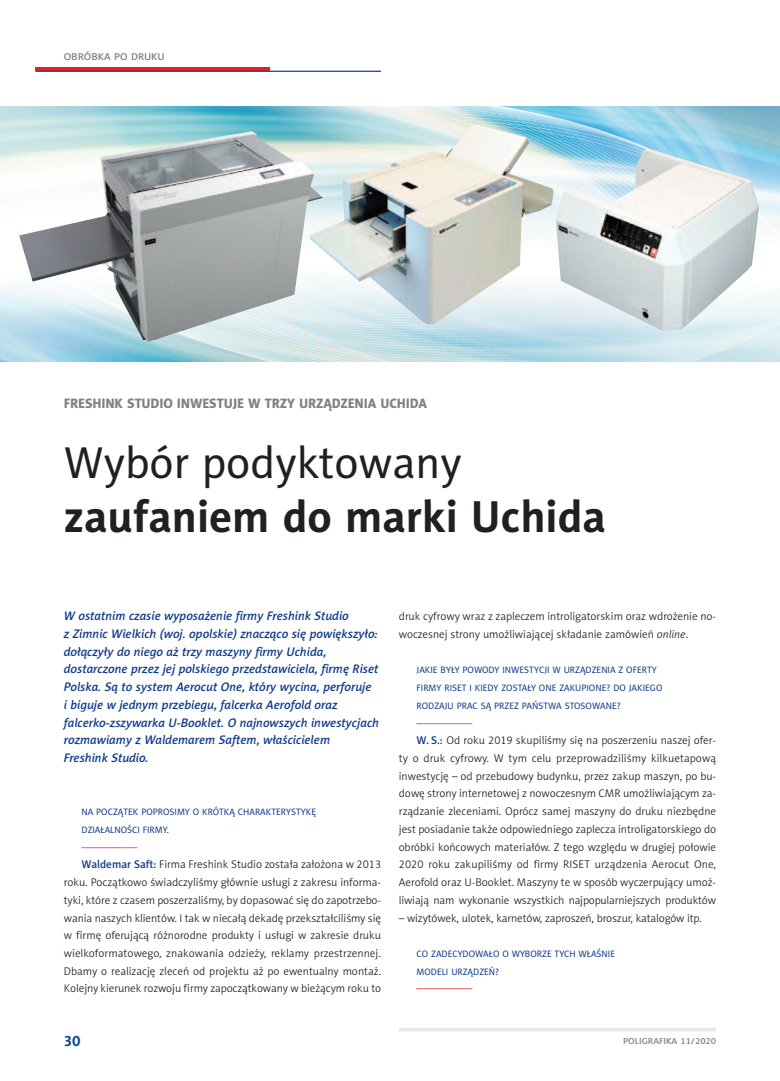
<style>
.page{position:relative;width:780px;height:1081px;background:#fff}
.page>*{position:absolute;margin:0;border:0;box-sizing:border-box;transform-origin:0 0}
.t1{font:700 45px "Naomi Sans EFNPS";color:#231f20}
.t2{font:45px "Naomi Sans EFNPS";color:#231f20}
.t3{font:700 15px "Naomi Sans EFN";color:#094694}
.t4{font:13.75px "Naomi Sans EFN Heavy";letter-spacing:-.01em;color:#808285}
.t5{font:italic 12.5px/17.8px "Naomi Sans EFN Medium";color:#103b8a}
.t6{font:11.25px/17.8px "Naomi Sans EFN Light";color:#231f20}
.t7{font:11.25px "Naomi Sans EFN Light";color:#ee1d23}
.t8{font:10px "Naomi Sans EFN Medium";color:#808285;scale:1.09 1}
.t9{font:9.38px/17.8px "Naomi Sans EFN";color:#103b8a}
.t10{font:8.75px "Naomi Sans EFN Medium";color:#808285;scale:1.09 1}
.s1{font-family:"Naomi Sans EFN Medium";color:#103b8a}
.s2{font-family:"Naomi Sans EFNPS Light";font-style:italic}
</style>
<div class="page">
<img style="left:0;top:106px;width:780px;height:255px">
<hr style="left:399px;top:1028px;width:317px;height:3px;background:#e7e8e9">
<svg style="left:35px;top:67px;width:234px;height:4px"></svg>
<hr style="left:35px;top:71px;width:346px;height:1px;background:#094694">
<img style="left:310px;top:124px;width:243px;height:201px">
<img style="left:556px;top:188px;width:50px;height:30px">
<img style="left:19px;top:131px;width:304px;height:211px">
<p class="t8" style="left:64px;top:53px;width:94px">OBRÓBKA PO DRUKU</p>
<p class="t4" style="left:64px;top:397px;width:364px">FRESHINK STUDIO INWESTUJE W TRZY URZĄDZENIA UCHIDA</p>
<h1 class="t2" style="left:64px;top:446px;width:399px">Wybór podyktowany</h1>
<h1 class="t1" style="left:64px;top:499px;width:543px">zaufaniem do marki Uchida</h1>
<p class="t5" style="left:64px;top:608px;width:317px">W ostatnim czasie wyposażenie firmy Freshink Studio<br>z Zimnic Wielkich (woj. opolskie) znacząco się powiększyło: dołączyły do niego aż trzy maszyny firmy Uchida, dostarczone przez jej polskiego przedstawiciela, firmę Riset Polska. Są to system Aerocut One, który wycina, perforuje<br>i biguje w jednym przebiegu, falcerka Aerofold oraz falcerko-zszywarka U-Booklet. O najnowszych inwestycjach rozmawiamy z Waldemarem Saftem, właścicielem<br>Freshink Studio.</p>
<p class="t9" style="left:81px;top:804px;width:236px">NA POCZĄTEK POPROSIMY O KRÓTKĄ CHARAKTERYSTYKĘ<br>DZIAŁALNOŚCI FIRMY.</p>
<p class="t7" style="left:81px;top:842px;width:57px">––––––––––</p>
<p class="t6" style="left:81px;top:856px;width:301px"><span class="s1">Waldemar Saft:</span> Firma Freshink Studio została założona w 2013</p>
<p class="t6" style="left:64px;top:874px;width:319px">roku. Początkowo świadczyliśmy głównie usługi z zakresu informa-</p>
<p class="t6" style="left:64px;top:892px;width:319px">tyki, które z czasem poszerzaliśmy, by dopasować się do zapotrzebo-</p>
<p class="t6" style="left:64px;top:910px;width:319px">wania naszych klientów. I tak w niecałą dekadę przekształciliśmy się</p>
<p class="t6" style="left:64px;top:927px;width:319px">w firmę oferującą różnorodne produkty i usługi w zakresie druku</p>
<p class="t6" style="left:64px;top:945px;width:319px">wielkoformatowego, znakowania odzieży, reklamy przestrzennej.</p>
<p class="t6" style="left:64px;top:963px;width:319px">Dbamy o realizację zleceń od projektu aż po ewentualny montaż.</p>
<p class="t6" style="left:64px;top:980px;width:319px">Kolejny kierunek rozwoju firmy zapoczątkowany w bieżącym roku to</p>
<p class="t6" style="left:399px;top:608px;width:319px">druk cyfrowy wraz z zapleczem introligatorskim oraz wdrożenie no&shy;woczesnej strony umożliwiającej składanie zamówień <span class="s2">online</span>.</p>
<p class="t9" style="left:416px;top:662px;width:247px">JAKIE BYŁY POWODY INWESTYCJI W URZĄDZENIA Z OFERTY<br>FIRMY RISET I KIEDY ZOSTAŁY ONE ZAKUPIONE? DO JAKIEGO<br>RODZAJU PRAC SĄ PRZEZ PAŃSTWA STOSOWANE?</p>
<p class="t7" style="left:416px;top:718px;width:57px">––––––––––</p>
<p class="t6" style="left:416px;top:732px;width:301px"><span class="s1">W. S.:</span> Od roku 2019 skupiliśmy się na poszerzeniu naszej ofer-</p>
<p class="t6" style="left:399px;top:750px;width:319px">ty o druk cyfrowy. W tym celu przeprowadziliśmy kilkuetapową</p>
<p class="t6" style="left:399px;top:768px;width:319px">inwestycję – od przebudowy budynku, przez zakup maszyn, po bu-</p>
<p class="t6" style="left:399px;top:786px;width:319px">dowę strony internetowej z nowoczesnym CMR umożliwiającym za-</p>
<p class="t6" style="left:399px;top:803px;width:319px">rządzanie zleceniami. Oprócz samej maszyny do druku niezbędne</p>
<p class="t6" style="left:399px;top:821px;width:319px">jest posiadanie także odpowiedniego zaplecza introligatorskiego do</p>
<p class="t6" style="left:399px;top:839px;width:319px">obróbki końcowych materiałów. Z tego względu w drugiej połowie</p>
<p class="t6" style="left:399px;top:856px;width:319px">2020 roku zakupiliśmy od firmy RISET urządzenia Aerocut One,</p>
<p class="t6" style="left:399px;top:874px;width:319px">Aerofold oraz U-Booklet. Maszyny te w sposób wyczerpujący umoż-</p>
<p class="t6" style="left:399px;top:892px;width:319px">liwiają nam wykonanie wszystkich najpopularniejszych produktów</p>
<p class="t6" style="left:399px;top:910px;width:304px">– wizytówek, ulotek, karnetów, zaproszeń, broszur, katalogów itp.</p>
<p class="t9" style="left:416px;top:945px;width:200px">CO ZADECYDOWAŁO O WYBORZE TYCH WŁAŚNIE<br>MODELI URZĄDZEŃ?</p>
<p class="t7" style="left:416px;top:984px;width:57px">––––––––––</p>
<h2 class="t3" style="left:64px;top:1034px;width:18px">30</h2>
<p class="t10" style="left:623px;top:1037px;width:87px">POLIGRAFIKA 11/2020</p>
</div>
